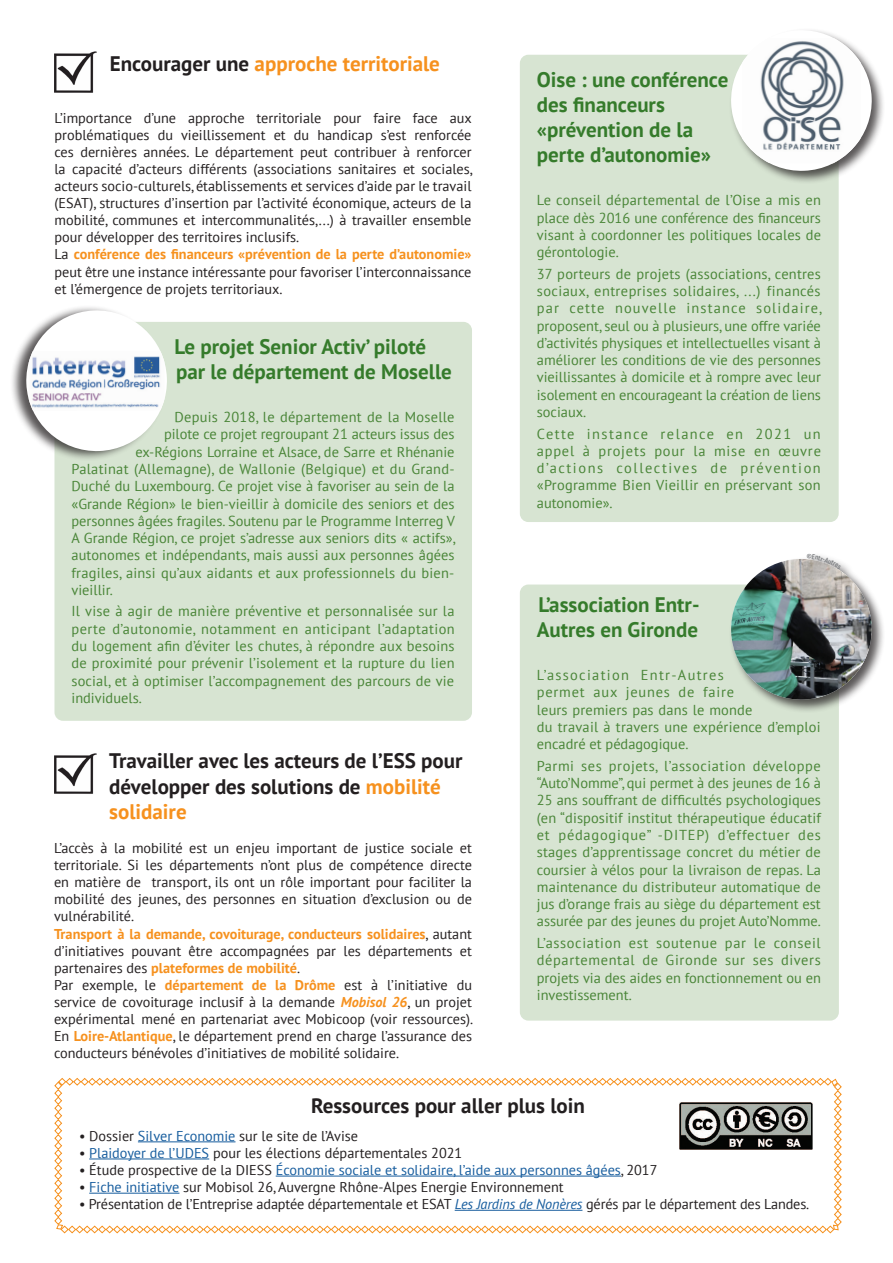
<style>
.page{position:relative;width:893px;height:1263px;background:#fff}
.page>*{position:absolute;margin:0;border:0;box-sizing:border-box;transform-origin:0 0}
.t1{font:700 21px/25.2px "PT Sans";color:#357b2b}
.t2{font:700 21px/25.2px "PT Sans";color:#231f20}
.t3{font:700 21px "PT Sans";color:#f6911e}
.Texte_courant{font:14.4px/17.2px "PT Sans";color:#498537;text-align:justify}
.Texte_courant-2{font:14.4px "PT Sans";letter-spacing:.02em;color:#498537}
.t4{font:14.25px/17.1px "PT Sans";color:#231f20;text-align:justify}
.t5{font:14.25px "PT Sans";color:#175d9e}
.s1{color:#231f20}
.s2{font-weight:700;color:#f6911e}
.s3{color:#f6911e}
.s4{font-weight:700;font-style:italic;color:#f6911e}
.s5{color:#175d9e}
.s6{font-style:italic;color:#175d9e}
</style>
<div class="page">
<svg style="left:54px;top:1078px;width:788px;height:156px"></svg>
<img style="left:680px;top:1102px;width:133px;height:48px">
<div style="left:520px;top:584px;width:319px;height:436px;background:#d7e4d2;border-radius:9px"></div>
<div style="left:729px;top:552px;width:157px;height:161px;background:#231f20;opacity:.75"></div>
<div style="left:520px;top:55px;width:319px;height:467px;background:#d7e4d2;border-radius:9px"></div>
<div style="left:729px;top:28px;width:157px;height:157px;background:#231f20;opacity:.75"></div>
<svg style="left:730px;top:29px;width:143px;height:143px"></svg>
<img style="left:742px;top:38px;width:119px;height:125px">
<img style="left:54px;top:51px;width:43px;height:42px">
<div style="left:54px;top:322px;width:418px;height:399px;background:#d7e4d2;border-radius:9px"></div>
<img style="left:54px;top:753px;width:43px;height:41px">
<div style="left:10px;top:305px;width:157px;height:156px;background:#231f20;opacity:.75"></div>
<svg style="left:25px;top:309px;width:142px;height:143px"></svg>
<img style="left:29px;top:351px;width:136px;height:60px">
<img style="left:730px;top:554px;width:143px;height:147px">
<p class="t3" style="left:110px;top:50px;width:332px"><span class="s1">Encourager une</span> approche territoriale</p>
<p class="t4" style="left:54px;top:109px;width:420px">L’importance d’une approche territoriale pour faire face aux problématiques du vieillissement et du handicap s’est renforcée ces dernières années. Le département peut contribuer à renforcer la capacité d’acteurs différents (associations sanitaires et sociales, acteurs socio-culturels, établissements et services d’aide par le travail (ESAT), structures d’insertion par l’activité économique, acteurs de la mobilité, communes et intercommunalités,...) à travailler ensemble pour développer des territoires inclusifs.</p>
<p class="t4" style="left:54px;top:245px;width:419px">La <span class="s2">conférence des financeurs «prévention de la perte d’autonomie» </span>peut être une instance intéressante pour favoriser l’interconnaissance et l’émergence de projets territoriaux.</p>
<p class="t1" style="left:174px;top:333px;width:279px">Le projet Senior Activ’ piloté par le département de Moselle</p>
<p class="Texte_courant-2" style="left:174px;top:408px;width:282px">Depuis 2018, le département de la Moselle</p>
<p class="Texte_courant" style="left:164px;top:425px;width:292px">pilote ce projet regroupant 21 acteurs issus des</p>
<p class="Texte_courant" style="left:135px;top:443px;width:321px">ex-Régions Lorraine et Alsace, de Sarre et Rhénanie</p>
<p class="Texte_courant-2" style="left:71px;top:460px;width:385px">Palatinat (Allemagne), de Wallonie (Belgique) et du Grand-</p>
<p class="Texte_courant" style="left:71px;top:477px;width:385px">Duché du Luxembourg. Ce projet vise à favoriser au sein de la</p>
<p class="Texte_courant" style="left:71px;top:494px;width:385px">«Grande Région» le bien-vieillir à domicile des seniors et des</p>
<p class="Texte_courant" style="left:71px;top:512px;width:385px">personnes âgées fragiles. Soutenu par le Programme Interreg V</p>
<p class="Texte_courant" style="left:71px;top:529px;width:386px">A Grande Région, ce projet s’adresse aux seniors dits « actifs»,</p>
<p class="Texte_courant" style="left:71px;top:546px;width:385px">autonomes et indépendants, mais aussi aux personnes âgées</p>
<p class="Texte_courant" style="left:71px;top:564px;width:384px">fragiles, ainsi qu’aux aidants et aux professionnels du bien-</p>
<p class="Texte_courant" style="left:71px;top:581px;width:43px">vieillir.</p>
<p class="Texte_courant" style="left:71px;top:602px;width:385px">Il vise à agir de manière préventive et personnalisée sur la perte d’autonomie, notamment en anticipant l’adaptation du logement afin d’éviter les chutes, à répondre aux besoins de proximité pour prévenir l’isolement et la rupture du lien social, et à optimiser l’accompagnement des parcours de vie individuels.</p>
<p class="t2" style="left:109px;top:748px;width:355px">Travailler avec les acteurs de l’ESS pour développer des solutions de <span class="s3">mobilité solidaire</span></p>
<p class="t4" style="left:54px;top:839px;width:420px">L’accès à la mobilité est un enjeu important de justice sociale et territoriale. Si les départements n’ont plus de compétence directe en matière de transport, ils ont un rôle important pour faciliter la mobilité des jeunes, des personnes en situation d’exclusion ou de vulnérabilité.</p>
<p class="t4" style="left:54px;top:925px;width:420px"><span class="s2">Transport à la demande, covoiturage, conducteurs solidaires</span>, autant d’initiatives pouvant être accompagnées par les départements et partenaires des <span class="s2">plateformes de mobilité</span>.</p>
<p class="t4" style="left:54px;top:976px;width:421px">Par exemple, le <span class="s2">département de la Drôme</span> est à l’initiative du service de covoiturage inclusif à la demande <span class="s4">Mobisol 26</span>, un projet expérimental mené en partenariat avec Mobicoop (voir ressources).<br>En <span class="s2">Loire-Atlantique</span>, le département prend en charge l’assurance des conducteurs bénévoles d’initiatives de mobilité solidaire.</p>
<p class="t1" style="left:537px;top:66px;width:193px">Oise : une conférence des financeurs «prévention de la perte d’autonomie»</p>
<p class="Texte_courant" style="left:537px;top:191px;width:286px">Le conseil départemental de l’Oise a mis en place dès 2016 une conférence des financeurs visant à coordonner les politiques locales de gérontologie.</p>
<p class="Texte_courant" style="left:537px;top:265px;width:287px">37 porteurs de projets (associations, centres sociaux, entreprises solidaires, ...) financés par cette nouvelle instance solidaire, proposent, seul ou à plusieurs, une offre variée d’activités physiques et intellectuelles visant à améliorer les conditions de vie des personnes vieillissantes à domicile et à rompre avec leur isolement en encourageant la création de liens sociaux.</p>
<p class="Texte_courant" style="left:537px;top:424px;width:286px">Cette instance relance en 2021 un appel à projets pour la mise en œuvre d’actions collectives de prévention «Programme Bien Vieillir en préservant son autonomie».</p>
<p class="t1" style="left:537px;top:591px;width:164px">L’association Entr-<br>Autres en Gironde</p>
<p class="Texte_courant" style="left:537px;top:666px;width:285px;text-align:left">L’association Entr-Autres<br>permet aux jeunes de faire<br>leurs premiers pas dans le monde<br>du travail à travers une expérience d’emploi encadré et pédagogique.</p>
<p class="Texte_courant" style="left:537px;top:757px;width:286px">Parmi ses projets, l’association développe “Auto’Nomme”, qui permet à des jeunes de 16 à 25 ans souffrant de difficultés psychologiques (en “dispositif institut thérapeutique éducatif et pédagogique” -DITEP) d’effectuer des stages d’apprentissage concret du métier de coursier à vélos pour la livraison de repas. La maintenance du distributeur automatique de jus d’orange frais au siège du département est assurée par des jeunes du projet Auto’Nomme.</p>
<p class="Texte_courant" style="left:537px;top:934px;width:285px">L’association est soutenue par le conseil départemental de Gironde sur ses divers projets via des aides en fonctionnement ou en investissement.</p>
<p class="t2" style="left:311px;top:1092px;width:275px">Ressources pour aller plus loin</p>
<p class="t4" style="left:79px;top:1127px;width:281px">• Dossier <span class="s5">Silver Economie</span> sur le site de l’Avise</p>
<p class="t4" style="left:79px;top:1144px;width:385px">• <span class="s5">Plaidoyer de l’UDES</span> pour les élections départementales 2021</p>
<p class="t5" style="left:79px;top:1161px;width:580px"><span class="s1">• Étude prospective de la DIESS</span> Économie sociale et solidaire, l’aide aux personnes âgées<span class="s1">, 2017</span></p>
<p class="t4" style="left:79px;top:1178px;width:486px">• <span class="s5">Fiche initiative</span> sur Mobisol 26, Auvergne Rhône-Alpes Energie Environnement</p>
<p class="t4" style="left:79px;top:1195px;width:732px">• Présentation de l’Entreprise adaptée départementale et ESAT <span class="s6">Les Jardins de Nonères</span> gérés par le département des Landes.</p>
</div>
